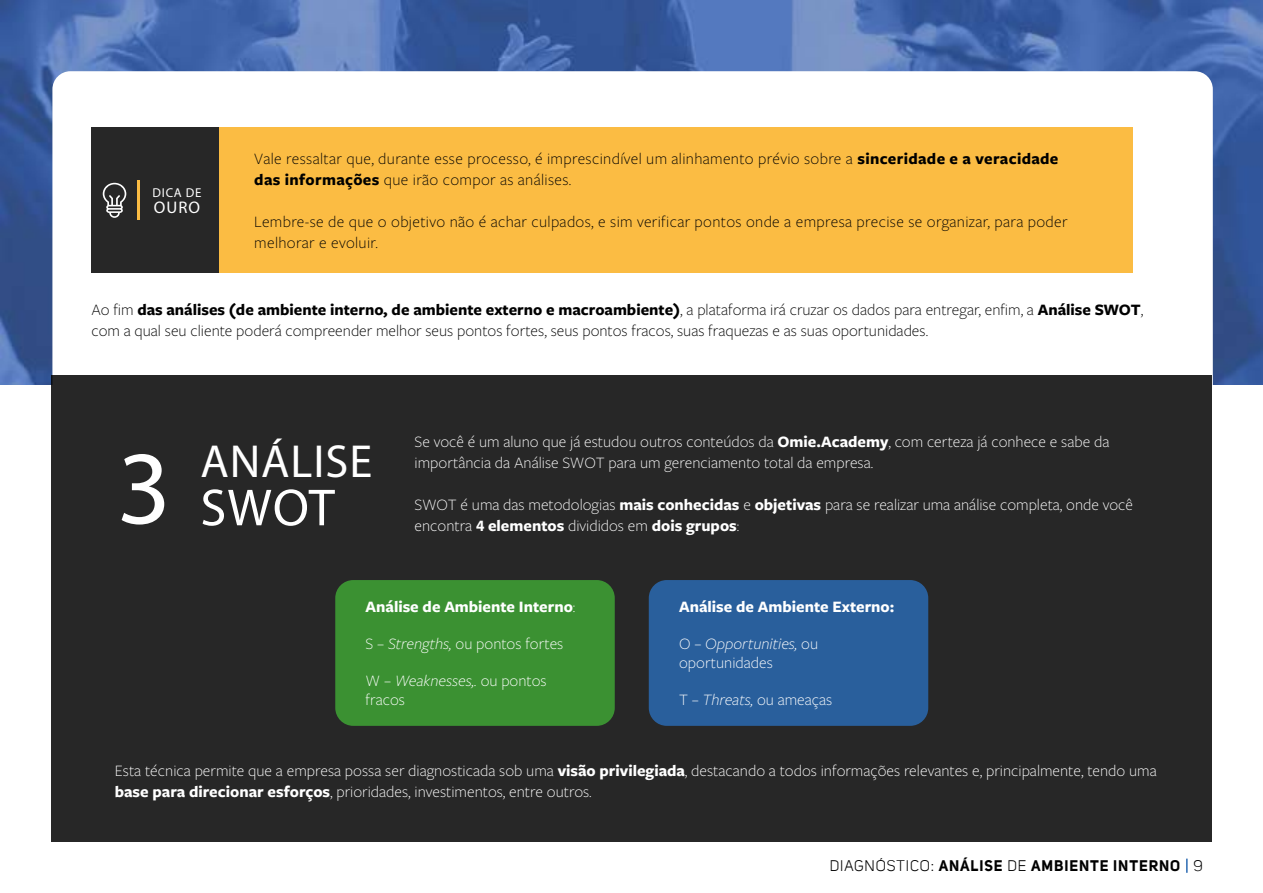
<style>
.page{position:relative;width:1263px;height:893px;background:#fff}
.page>*{position:absolute;margin:0;border:0;box-sizing:border-box;transform-origin:0 0}
.t1{font:52.5px "Myriad Pro";color:#fff}
.t2{font:46.5px "Myriad Pro";letter-spacing:.02em;color:#fff}
.t3{font:16.8px "Myriad Pro";color:#fff}
.t4{font:300 16.5px/21px "Freight Sans Pro";color:#fff}
.t5{font:300 16.5px/21px "Freight Sans Pro";letter-spacing:.02em;color:#000}
.t6{font:300 16.5px/21px "Freight Sans Pro";color:#000}
.t7{font:700 16.5px "Freight Sans Pro";color:#fff}
.t8{font:700 15px "Uni Sans";letter-spacing:.06em;color:#000}
.t9{font:12.9px "Myriad Pro";letter-spacing:.06em;color:#fff}
.s1{font-weight:700}
.s2{font-size:105px}
.s3{font-weight:300}
.s4{font-style:italic}
.s5{font-weight:400}
</style>
<div class="page">
<svg style="left:1186px;top:859px;width:1px;height:14px"></svg>
<img style="left:1px;top:0;width:1262px;height:385px">
<div style="left:52px;top:71px;width:1161px;height:771px;background:#fff;border-radius:18px"></div>
<div style="left:52px;top:376px;width:1160px;height:466px;background:#272727"></div>
<div style="left:91px;top:127px;width:128px;height:146px;background:#272727"></div>
<div style="left:219px;top:127px;width:913px;height:146px;background:#fbbc43"></div>
<hr style="left:137px;top:181px;width:3px;height:39px;background:#fbbc43">
<svg style="left:103px;top:183px;width:23px;height:35px"></svg>
<div style="left:335px;top:580px;width:280px;height:146px;background:#3b9132;border-radius:18px"></div>
<div style="left:649px;top:580px;width:279px;height:146px;background:#295f9c;border-radius:18px"></div>
<p class="t9" style="left:152px;top:185px;width:51px">DICA DE</p>
<p class="t3" style="left:154px;top:197px;width:48px">OURO</p>
<p class="t5" style="left:254px;top:147px;width:806px">Vale ressaltar que, durante esse processo, é imprescindível um alinhamento prévio sobre a <span class="s1">sinceridade e a veracidade das informações</span> que irão compor as análises.</p>
<p class="t5" style="left:254px;top:210px;width:815px">Lembre-se de que o objetivo não é achar culpados, e sim verificar pontos onde a empresa precise se organizar, para poder melhorar e evoluir.</p>
<p class="t6" style="left:91px;top:298px;width:1053px">Ao fim <span class="s1">das análises (de ambiente interno, de ambiente externo e macroambiente)</span>, a plataforma irá cruzar os dados para entregar, enfim, a <span class="s1">Análise SWOT</span>, com a qual seu cliente poderá compreender melhor seus pontos fortes, seus pontos fracos, suas fraquezas e as suas oportunidades.</p>
<h2 class="t2" style="left:200px;top:433px;width:173px">ANÁLISE</h2>
<h1 class="t1" style="left:117px;top:475px;width:219px"><span class="s2">3</span> SWOT</h1>
<p class="t4" style="left:415px;top:431px;width:696px">Se você é um aluno que já estudou outros conteúdos da <span class="s1">Omie.Academy</span>, com certeza já conhece e sabe da importância da Análise SWOT para um gerenciamento total da empresa.</p>
<p class="t4" style="left:415px;top:494px;width:720px">SWOT é uma das metodologias <span class="s1">mais conhecidas</span> e <span class="s1">objetivas</span> para se realizar uma análise completa, onde você encontra <span class="s1">4 elementos</span> divididos em <span class="s1">dois grupos</span>:</p>
<p class="t7" style="left:366px;top:595px;width:211px">Análise de Ambiente Interno<span class="s3">:</span></p>
<p class="t4" style="left:366px;top:632px;width:199px">S – <span class="s4">Strengths,</span> ou pontos fortes</p>
<p class="t4" style="left:366px;top:670px;width:183px;line-height:19.8px">W – <span class="s4">Weaknesses,.</span> ou pontos fracos</p>
<p class="t7" style="left:679px;top:595px;width:217px">Análise de Ambiente Externo:</p>
<p class="t4" style="left:679px;top:633px;width:140px;line-height:19.8px">O – <span class="s4">Opportunities,</span> ou oportunidades</p>
<p class="t4" style="left:679px;top:689px;width:155px">T – <span class="s4">Threats,</span> ou ameaças</p>
<p class="t4" style="left:115px;top:759px;width:1043px">Esta técnica permite que a empresa possa ser diagnosticada sob uma <span class="s1">visão privilegiada</span>, destacando a todos informações relevantes e, principalmente, tendo uma <span class="s1">base para direcionar esforços</span>, prioridades, investimentos, entre outros.</p>
<p class="t8" style="left:830px;top:857px;width:375px"><span class="s5">DIAGNÓSTICO:</span> ANÁLISE <span class="s5">DE</span> AMBIENTE INTERNO <span class="s5">9</span></p>
</div>
